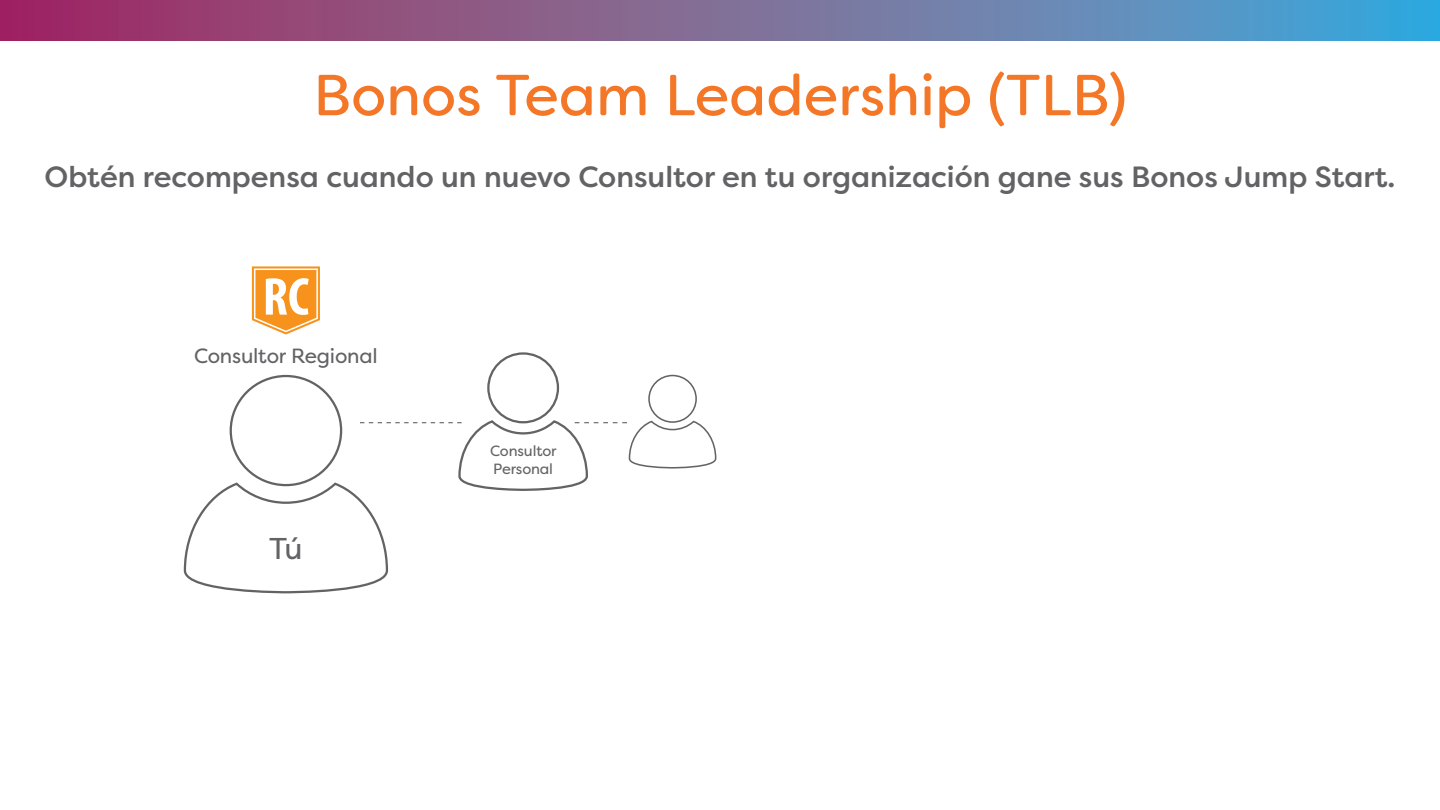
<style>
.page{position:relative;width:1440px;height:810px;background:#fff}
.page>*{position:absolute;margin:0;border:0;box-sizing:border-box;transform-origin:0 0}
.t1{font:57.75px "Energy Soft";color:#f47728}
.bulleted_text{font:30.08px "Energy";color:#636366}
.t2{font:500 29.25px "Energy";color:#636366}
.bulleted_text-2{font:20.62px "Energy";letter-spacing:-.01em;color:#636366}
.bulleted_text-3{font:14.77px/17.8px "Energy";letter-spacing:-.01em;color:#636366}
</style>
<div class="page">
<svg style="left:0;top:0;width:1440px;height:40px;background:#796c9a"></svg>
<svg style="left:252px;top:266px;width:68px;height:69px"></svg>
<div style="left:487px;top:352px;width:72px;height:71px;border:2px solid #636366;border-radius:50%"></div>
<div style="left:648px;top:375px;width:49px;height:48px;border:2px solid #636366;border-radius:50%"></div>
<svg style="left:183px;top:418px;width:534px;height:176px"></svg>
<p class="t1" style="left:313px;top:58px;width:815px">Bonos Team Leadership (TLB)</p>
<p class="t2" style="left:45px;top:157px;width:1352px">Obtén recompensa cuando un nuevo Consultor en tu organización gane sus Bonos Jump Start.</p>
<p class="bulleted_text-2" style="left:194px;top:342px;width:185px">Consultor Regional</p>
<p class="bulleted_text" style="left:269px;top:528px;width:35px">Tú</p>
<p class="bulleted_text-3" style="left:490px;top:442px;width:68px">Consultor<br>Personal</p>
</div>
